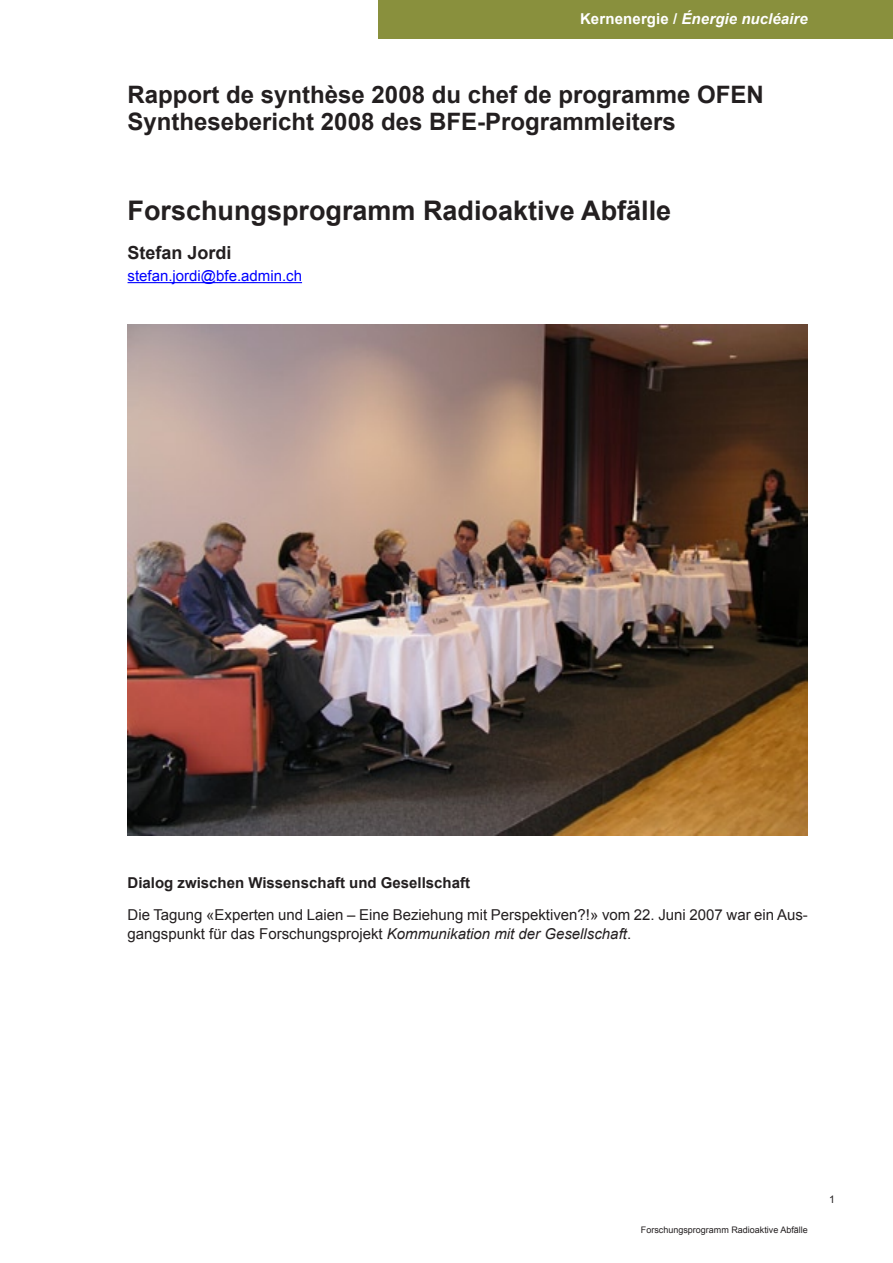
<style>
.page{position:relative;width:893px;height:1263px;background:#fff}
.page>*{position:absolute;margin:0;border:0;box-sizing:border-box;transform-origin:0 0}
.t1{font:700 27px "Arial";color:#231f20}
.t2{font:700 24px/27px "Arial";color:#231f20}
.t3{font:700 18px "Arial";color:#231f20}
.t4{font:15px/18.8px "Arial";color:#231f20}
.t5{font:700 15px "Arial";color:#231f20}
.t6{font:italic 700 15px "Arial";letter-spacing:.005em;color:#fff}
.t7{font:15px "Arial";color:#00f}
.t8{font:10.5px "Arial";color:#231f20}
.t9{font:9px "Arial";color:#231f20}
.s1{font-style:normal}
.s2{font-style:italic}
</style>
<div class="page">
<div style="left:379px;top:0;width:514px;height:38px;background:#89903d"></div>
<hr style="left:128px;top:282px;width:174px;height:1px;background:#00f">
<img style="left:128px;top:325px;width:680px;height:510px">
<p class="t6" style="left:580px;top:9px;width:229px"><span class="s1">Kernenergie /</span> Énergie nucléaire</p>
<h2 class="t2" style="left:128px;top:81px;width:638px">Rapport de synthèse 2008 du chef de programme OFEN<br>Synthesebericht 2008 des BFE-Programmleiters</h2>
<h1 class="t1" style="left:128px;top:192px;width:545px">Forschungsprogramm Radioaktive Abfälle</h1>
<p class="t3" style="left:128px;top:240px;width:106px">Stefan Jordi</p>
<p class="t7" style="left:128px;top:266px;width:176px">stefan.jordi@bfe.admin.ch</p>
<p class="t5" style="left:128px;top:872px;width:344px">Dialog zwischen Wissenschaft und Gesellschaft</p>
<p class="t4" style="left:128px;top:905px;width:682px">Die Tagung «Experten und Laien – Eine Beziehung mit Perspektiven?!» vom 22. Juni 2007 war ein Aus&shy;gangspunkt für das Forschungsprojekt <span class="s2">Kommunikation mit der Gesellschaft</span>.</p>
<p class="t9" style="left:641px;top:1224px;width:169px">Forschungsprogramm Radioaktive Abfälle</p>
<p class="t8" style="left:829px;top:1193px;width:7px">1</p>
</div>
